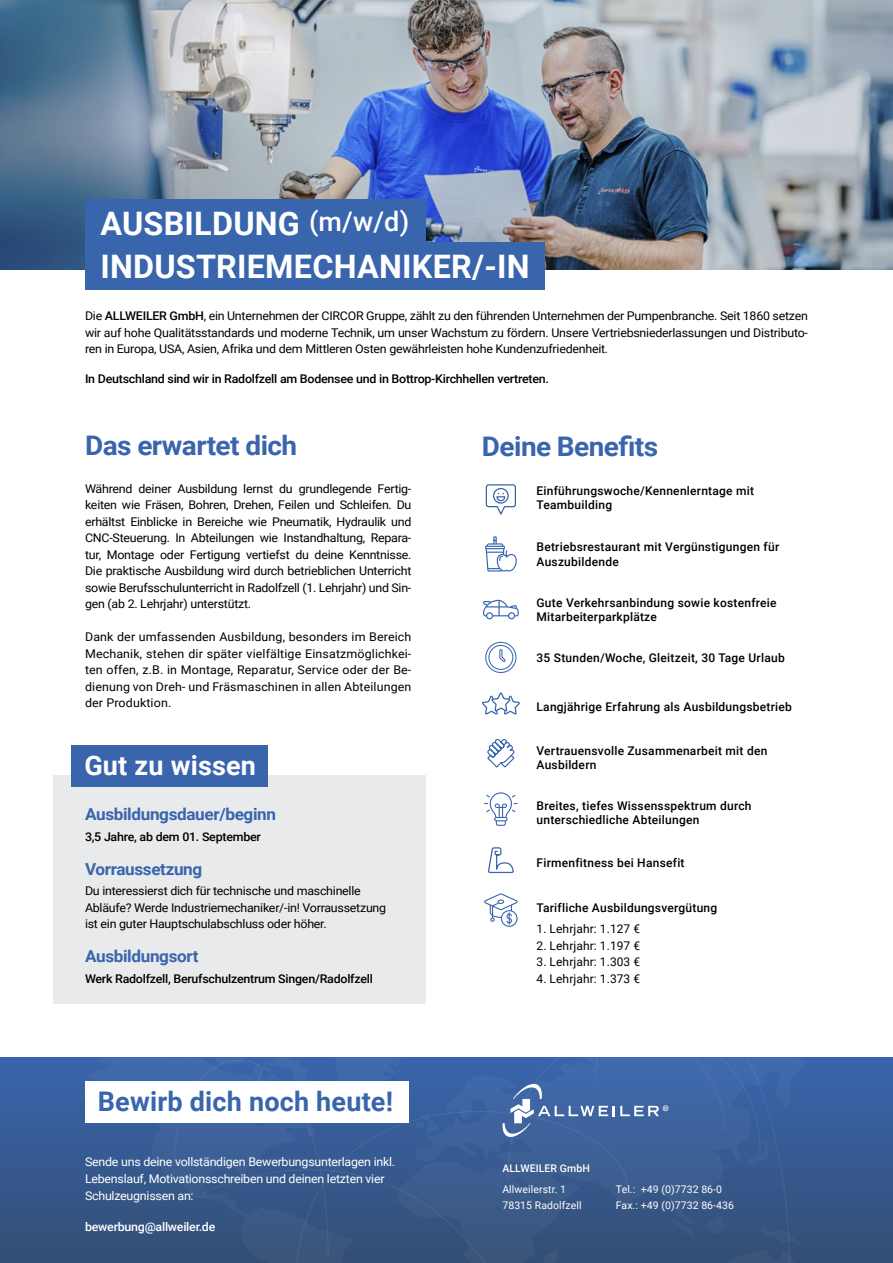
<style>
.page{position:relative;width:893px;height:1263px;background:#fff}
.page>*{position:absolute;margin:0;border:0;box-sizing:border-box;transform-origin:0 0}
.t1{font:700 32.4px "Roboto";letter-spacing:.005em;color:#fff}
.t2{font:700 27px "Roboto";letter-spacing:-.02em;color:#3965ad;scale:1.04 1}
.t3{font:700 27px "Roboto";letter-spacing:.005em;color:#3965ad}
.t4{font:700 27px "Roboto";letter-spacing:.005em;color:#fff}
.t5{font:700 16.5px "Roboto";letter-spacing:-.02em;color:#3965ad;scale:1.04 1}
.t6{font:12px/16.5px "Roboto";letter-spacing:-.02em;color:#000;text-align:justify;scale:1.04 1}
.t7{font:500 12px/14.4px "Roboto";letter-spacing:.02em;color:#000}
.t8{font:500 12px "Roboto";letter-spacing:-.02em;color:#000;scale:1.04 1}
.t9{font:12px/17.4px "Roboto";letter-spacing:-.02em;color:#fff;scale:1.04 1}
.t10{font:12px "Roboto";letter-spacing:.005em;color:#000}
.t11{font:500 12px "Roboto";letter-spacing:-.02em;color:#fff;scale:1.04 1}
.t12{font:10.5px/16.5px "Roboto";letter-spacing:.005em;color:#fff}
.t13{font:500 10.5px "Roboto";letter-spacing:.005em;color:#fff}
.s1{font-weight:500;font-size:27px}
.s2{font-weight:500}
</style>
<div class="page">
<div style="left:0;top:1057px;width:893px;height:206px;background:linear-gradient(to bottom,#3965ad,#334e74)"></div>
<svg style="left:78px;top:1057px;width:731px;height:206px;background:#36598d"></svg>
<svg style="left:173px;top:1057px;width:618px;height:206px;background:#395b8f"></svg>
<div style="left:85px;top:1081px;width:323px;height:42px;background:#fff"></div>
<svg style="left:502px;top:1081px;width:166px;height:58px;background:#5174aa"></svg>
<div style="left:54px;top:775px;width:372px;height:229px;background:#e9eaec"></div>
<div style="left:72px;top:744px;width:196px;height:42px;background:#3965ad"></div>
<svg style="left:487px;top:739px;width:28px;height:29px"></svg>
<svg style="left:482px;top:692px;width:38px;height:23px"></svg>
<svg style="left:485px;top:484px;width:31px;height:31px"></svg>
<svg style="left:484px;top:792px;width:34px;height:34px"></svg>
<svg style="left:485px;top:536px;width:32px;height:36px"></svg>
<svg style="left:483px;top:600px;width:36px;height:20px"></svg>
<svg style="left:485px;top:642px;width:31px;height:31px"></svg>
<svg style="left:484px;top:893px;width:34px;height:34px"></svg>
<img style="left:0;top:0;width:893px;height:269px">
<div style="left:85px;top:242px;width:459px;height:48px;background:#3965ad"></div>
<div style="left:85px;top:200px;width:341px;height:47px;background:#3965ad"></div>
<svg style="left:488px;top:847px;width:26px;height:27px"></svg>
<h1 class="t1" style="left:100px;top:201px;width:310px">AUSBILDUNG <span class="s1">(m/w/d)</span></h1>
<h1 class="t1" style="left:100px;top:244px;width:431px">INDUSTRIEMECHANIKER/-IN</h1>
<p class="t6" style="left:85px;top:307px;width:697px">Die <span class="s2">ALLWEILER GmbH</span>, ein Unternehmen der CIRCOR Gruppe, zählt zu den führenden Unternehmen der Pumpenbranche. Seit 1860 setzen wir auf hohe Qualitätsstandards und moderne Technik, um unser Wachstum zu fördern. Unsere Vertriebsniederlassungen und Distributo&shy;ren in Europa, USA, Asien, Afrika und dem Mittleren Osten gewährleisten hohe Kundenzufriedenheit.</p>
<p class="t8" style="left:85px;top:370px;width:448px">In Deutschland sind wir in Radolfzell am Bodensee und in Bottrop-Kirchhellen vertreten.</p>
<h2 class="t2" style="left:85px;top:427px;width:206px">Das erwartet dich</h2>
<p class="t6" style="left:85px;top:480px;width:315px">Während deiner Ausbildung lernst du grundlegende Fertig&shy;keiten wie Fräsen, Bohren, Drehen, Feilen und Schleifen. Du erhältst Einblicke in Bereiche wie Pneumatik, Hydraulik und CNC-Steuerung. In Abteilungen wie Instandhaltung, Repara&shy;tur, Montage oder Fertigung vertiefst du deine Kenntnisse.<br>Die praktische Ausbildung wird durch betrieblichen Unterricht sowie Berufsschulunterricht in Radolfzell (1. Lehrjahr) und Sin&shy;gen (ab 2. Lehrjahr) unterstützt.</p>
<p class="t6" style="left:85px;top:628px;width:315px">Dank der umfassenden Ausbildung, besonders im Bereich Mechanik, stehen dir später vielfältige Einsatzmöglichkei&shy;ten offen, z.B. in Montage, Reparatur, Service oder der Be&shy;dienung von Dreh- und Fräsmaschinen in allen Abteilungen der Produktion.</p>
<h2 class="t4" style="left:84px;top:746px;width:173px">Gut zu wissen</h2>
<h3 class="t5" style="left:85px;top:803px;width:185px">Ausbildungsdauer/beginn</h3>
<p class="t8" style="left:85px;top:828px;width:171px">3,5 Jahre, ab dem 01. September</p>
<h3 class="t5" style="left:85px;top:857px;width:114px">Vorraussetzung</h3>
<p class="t6" style="left:85px;top:882px;width:291px;text-align:left">Du interessierst dich für technische und maschinelle<br>Abläufe? Werde Industriemechaniker/-in! Vorraussetzung ist ein guter Hauptschulabschluss oder höher.</p>
<h3 class="t5" style="left:85px;top:944px;width:111px">Ausbildungsort</h3>
<p class="t8" style="left:85px;top:970px;width:278px">Werk Radolfzell, Berufschulzentrum Singen/Radolfzell</p>
<h2 class="t3" style="left:98px;top:1083px;width:297px">Bewirb dich noch heute!</h2>
<p class="t9" style="left:85px;top:1152px;width:300px">Sende uns deine vollständigen Bewerbungsunterlagen inkl.<br>Lebenslauf, Motivationsschreiben und deinen letzten vier<br>Schulzeugnissen an:</p>
<p class="t11" style="left:85px;top:1218px;width:127px">bewerbung@allweiler.de</p>
<h2 class="t2" style="left:482px;top:427px;width:171px">Deine Benefits</h2>
<p class="t7" style="left:536px;top:483px;width:219px">Einführungswoche/Kennenlerntage mit<br>Teambuilding</p>
<p class="t7" style="left:536px;top:539px;width:244px">Betriebsrestaurant mit Vergünstigungen für<br>Auszubildende</p>
<p class="t7" style="left:536px;top:595px;width:242px">Gute Verkehrsanbindung sowie kostenfreie<br>Mitarbeiterparkplätze</p>
<p class="t7" style="left:536px;top:650px;width:250px">35 Stunden/Woche, Gleitzeit, 30 Tage Urlaub</p>
<p class="t7" style="left:536px;top:699px;width:257px">Langjährige Erfahrung als Ausbildungsbetrieb</p>
<p class="t7" style="left:536px;top:743px;width:232px">Vertrauensvolle Zusammenarbeit mit den<br>Ausbildern</p>
<p class="t7" style="left:536px;top:798px;width:217px">Breites, tiefes Wissensspektrum durch unterschiedliche Abteilungen</p>
<p class="t7" style="left:536px;top:855px;width:150px">Firmenfitness bei Hansefit</p>
<p class="t7" style="left:536px;top:900px;width:182px">Tarifliche Ausbildungsvergütung</p>
<p class="t10" style="left:536px;top:920px;width:105px">1. Lehrjahr: 1.127 €</p>
<p class="t10" style="left:536px;top:937px;width:105px">2. Lehrjahr: 1.197 €</p>
<p class="t10" style="left:536px;top:953px;width:105px">3. Lehrjahr: 1.303 €</p>
<p class="t10" style="left:536px;top:970px;width:105px">4. Lehrjahr: 1.373 €</p>
<p class="t13" style="left:502px;top:1161px;width:89px">ALLWEILER GmbH</p>
<p class="t12" style="left:502px;top:1180px;width:81px">Allweilerstr. 1<br>78315 Radolfzell</p>
<p class="t12" style="left:616px;top:1180px;width:120px">Tel.: +49 (0)7732 86-0<br>Fax.: +49 (0)7732 86-436</p>
</div>
